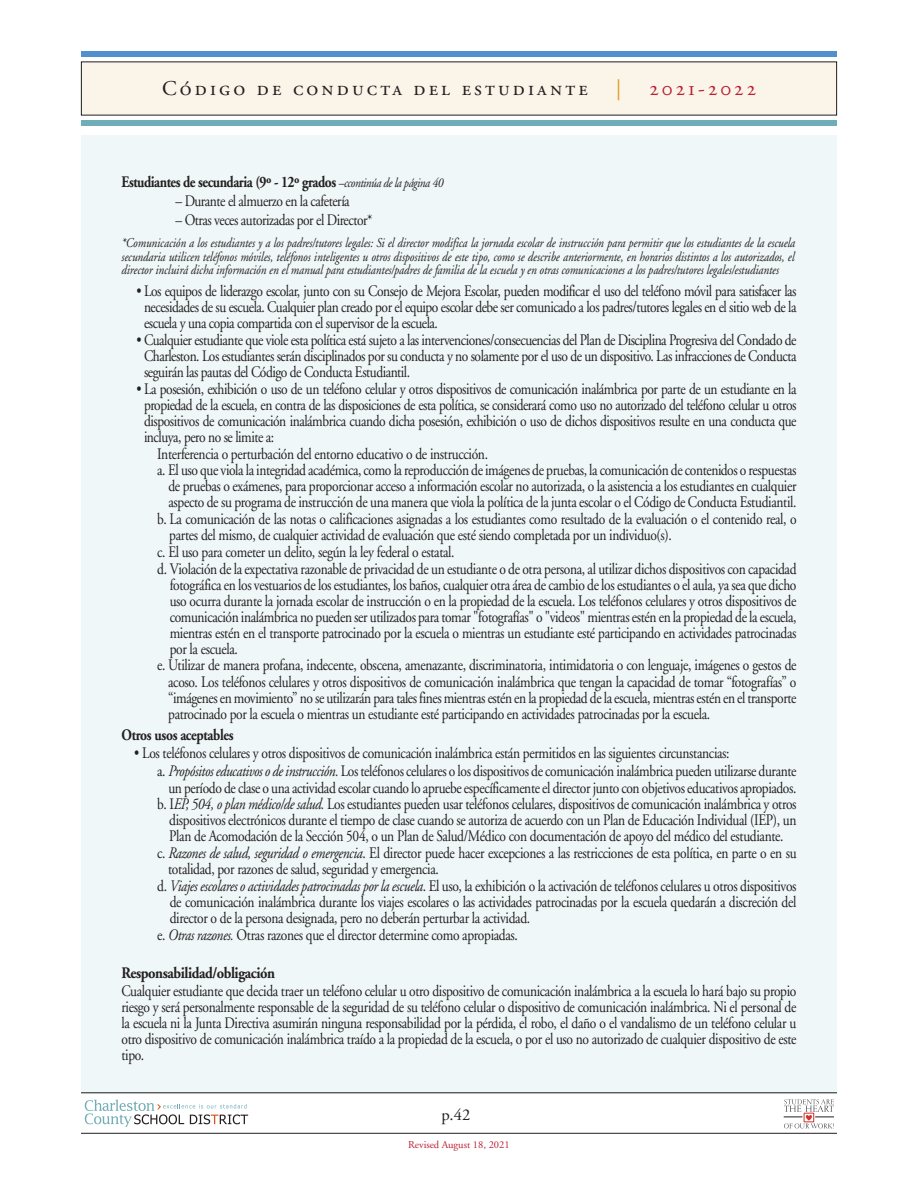
<style>
.page{position:relative;width:918px;height:1188px;background:#fff}
.page>*{position:absolute;margin:0;border:0;box-sizing:border-box;transform-origin:0 0}
.t1{font:21px "Adobe Garamond Regular SC";letter-spacing:.15em;color:#231f20}
.t2{font:21px "Adobe Garamond Regular SC";letter-spacing:.15em;color:#ba1f33}
.t3{font:21px "Adobe Garamond Regular SC";color:#df9717}
.t4{font:16.5px "Adobe Garamond";color:#231f20}
.t5{font:16.05px/16px "Adobe Garamond";letter-spacing:-.025em;color:#231f20;text-align:justify;scale:.84 1}
.t6{font:700 16.05px "Adobe Garamond";letter-spacing:-.03em;color:#231f20;scale:.84 1}
.t7{font:700 16.05px "Adobe Garamond";letter-spacing:-.03em;color:#231f20;scale:.9 1}
.t8{font:italic 13.5px/13.5px "Adobe Garamond";letter-spacing:-.005em;color:#231f20;text-align:justify;scale:.84 1}
.t9{font:10.5px "Adobe Garamond";color:#ba1f33}
.s1{font-weight:400;font-style:italic;font-size:13.5px}
.s2{font-style:italic}
</style>
<div class="page">
<div style="left:81px;top:135px;width:756px;height:958px;background:#f0f7f8"></div>
<svg style="left:85px;top:1100px;width:163px;height:27px"></svg>
<hr style="left:81px;top:1092px;width:756px;height:1px;background:#231f20">
<hr style="left:81px;top:1133px;width:756px;height:1px;background:#231f20">
<svg style="left:784px;top:1099px;width:50px;height:29px"></svg>
<div style="left:804px;top:1113px;width:10px;height:9px;border:1px solid #cf342e"></div>
<div style="left:82px;top:62px;width:754px;height:53px;background:#fbf4e9"></div>
<div style="left:81px;top:120px;width:756px;height:6px;background:#6faeb8"></div>
<div style="left:81px;top:51px;width:756px;height:6px;background:#5090cc"></div>
<h1 class="t1" style="left:162px;top:76px;width:427px">Código de conducta del estudiante</h1>
<h1 class="t3" style="left:616px;top:76px;width:7px">|</h1>
<h1 class="t2" style="left:649px;top:76px;width:108px">2021-2022</h1>
<p class="t6" style="left:122px;top:176px;width:385px">Estudiantes de secundaria (9º - 12º grados <span class="s1">–ccontinúa de la página 40</span></p>
<p class="t5" style="left:176px;top:194px;width:209px">– Durante el almuerzo en la cafetería</p>
<p class="t5" style="left:176px;top:214px;width:236px">– Otras veces autorizadas por el Director*</p>
<p class="t8" style="left:122px;top:237px;width:804px">*Comunicación a los estudiantes y a los padres/tutores legales: Si el director modifica la jornada escolar de instrucción para permitir que los estudiantes de la escuela secundaria utilicen teléfonos móviles, teléfonos inteligentes u otros dispositivos de este tipo, como se describe anteriormente, en horarios distintos a los autorizados, el director incluirá dicha información en el manual para estudiantes/padres de familia de la escuela y en otras comunicaciones a los padres/tutores legales/estudiantes</p>
<p class="t5" style="left:144px;top:284px;width:778px;text-indent:-8px">• Los equipos de liderazgo escolar, junto con su Consejo de Mejora Escolar, pueden modificar el uso del teléfono móvil para satisfacer las necesidades de su escuela. Cualquier plan creado por el equipo escolar debe ser comunicado a los padres/tutores legales en el sitio web de la escuela y una copia compartida con el supervisor de la escuela.</p>
<p class="t5" style="left:144px;top:333px;width:778px;text-indent:-8px">• Cualquier estudiante que viole esta política está sujeto a las intervenciones/consecuencias del Plan de Disciplina Progresiva del Condado de Charleston. Los estudiantes serán disciplinados por su conducta y no solamente por el uso de un dispositivo. Las infracciones de Conducta seguirán las pautas del Código de Conducta Estudiantil.</p>
<p class="t5" style="left:136px;top:382px;width:787px">• La posesión, exhibición o uso de un teléfono celular y otros dispositivos de comunicación inalámbrica por parte de un estudiante en la</p>
<p class="t5" style="left:144px;top:398px;width:778px">propiedad de la escuela, en contra de las disposiciones de esta política, se considerará como uso no autorizado del teléfono celular u otros</p>
<p class="t5" style="left:144px;top:414px;width:778px">dispositivos de comunicación inalámbrica cuando dicha posesión, exhibición o uso de dichos dispositivos resulte en una conducta que</p>
<p class="t5" style="left:144px;top:430px;width:156px">incluya, pero no se limite a:</p>
<p class="t5" style="left:157px;top:447px;width:395px">Interferencia o perturbación del entorno educativo o de instrucción.</p>
<p class="t5" style="left:157px;top:464px;width:763px">a. El uso que viola la integridad académica, como la reproducción de imágenes de pruebas, la comunicación de contenidos o respuestas</p>
<p class="t5" style="left:168px;top:480px;width:749px">de pruebas o exámenes, para proporcionar acceso a información escolar no autorizada, o la asistencia a los estudiantes en cualquier</p>
<p class="t5" style="left:168px;top:496px;width:749px">aspecto de su programa de instrucción de una manera que viola la política de la junta escolar o el Código de Conducta Estudiantil.</p>
<p class="t5" style="left:157px;top:512px;width:763px">b. La comunicación de las notas o calificaciones asignadas a los estudiantes como resultado de la evaluación o el contenido real, o</p>
<p class="t5" style="left:169px;top:529px;width:600px">partes del mismo, de cualquier actividad de evaluación que esté siendo completada por un individuo(s).</p>
<p class="t5" style="left:157px;top:545px;width:356px">c. El uso para cometer un delito, según la ley federal o estatal.</p>
<p class="t5" style="left:157px;top:562px;width:763px">d. Violación de la expectativa razonable de privacidad de un estudiante o de otra persona, al utilizar dichos dispositivos con capacidad</p>
<p class="t5" style="left:170px;top:578px;width:748px">fotográfica en los vestuarios de los estudiantes, los baños, cualquier otra área de cambio de los estudiantes o el aula, ya sea que dicho</p>
<p class="t5" style="left:170px;top:594px;width:748px">uso ocurra durante la jornada escolar de instrucción o en la propiedad de la escuela. Los teléfonos celulares y otros dispositivos de</p>
<p class="t5" style="left:170px;top:610px;width:748px">comunicación inalámbrica no pueden ser utilizados para tomar "fotografías" o "videos" mientras estén en la propiedad de la escuela,</p>
<p class="t5" style="left:170px;top:626px;width:748px">mientras estén en el transporte patrocinado por la escuela o mientras un estudiante esté participando en actividades patrocinadas</p>
<p class="t5" style="left:170px;top:642px;width:83px">por la escuela.</p>
<p class="t5" style="left:157px;top:659px;width:763px">e. Utilizar de manera profana, indecente, obscena, amenazante, discriminatoria, intimidatoria o con lenguaje, imágenes o gestos de</p>
<p class="t5" style="left:168px;top:675px;width:750px">acoso. Los teléfonos celulares y otros dispositivos de comunicación inalámbrica que tengan la capacidad de tomar “fotografías” o</p>
<p class="t5" style="left:168px;top:691px;width:750px">“imágenes en movimiento” no se utilizarán para tales fines mientras estén en la propiedad de la escuela, mientras estén en el transporte</p>
<p class="t5" style="left:168px;top:707px;width:647px">patrocinado por la escuela o mientras un estudiante esté participando en actividades patrocinadas por la escuela.</p>
<p class="t6" style="left:122px;top:729px;width:135px">Otros usos aceptables</p>
<p class="t5" style="left:157px;top:746px;width:763px;line-height:18.1px;text-indent:-23px">• Los teléfonos celulares y otros dispositivos de comunicación inalámbrica están permitidos en las siguientes circunstancias:<br>a. <span class="s2">Propósitos educativos o de instrucción.</span> Los teléfonos celulares o los dispositivos de comunicación inalámbrica pueden utilizarse durante</p>
<p class="t5" style="left:168px;top:781px;width:749px">un período de clase o una actividad escolar cuando lo apruebe específicamente el director junto con objetivos educativos apropiados.</p>
<p class="t5" style="left:157px;top:798px;width:763px">b. I<span class="s2">EP, 504, o plan médico/de salud.</span> Los estudiantes pueden usar teléfonos celulares, dispositivos de comunicación inalámbrica y otros</p>
<p class="t5" style="left:169px;top:814px;width:748px">dispositivos electrónicos durante el tiempo de clase cuando se autoriza de acuerdo con un Plan de Educación Individual (IEP), un</p>
<p class="t5" style="left:169px;top:830px;width:733px">Plan de Acomodación de la Sección 504, o un Plan de Salud/Médico con documentación de apoyo del médico del estudiante.</p>
<p class="t5" style="left:157px;top:846px;width:763px">c. <span class="s2">Razones de salud, seguridad o emergencia</span>. El director puede hacer excepciones a las restricciones de esta política, en parte o en su</p>
<p class="t5" style="left:168px;top:862px;width:324px">totalidad, por razones de salud, seguridad y emergencia.</p>
<p class="t5" style="left:157px;top:879px;width:763px">d. <span class="s2">Viajes escolares o actividades patrocinadas por la escuela</span>. El uso, la exhibición o la activación de teléfonos celulares u otros dispositivos</p>
<p class="t5" style="left:170px;top:895px;width:748px">de comunicación inalámbrica durante los viajes escolares o las actividades patrocinadas por la escuela quedarán a discreción del</p>
<p class="t5" style="left:170px;top:911px;width:431px">director o de la persona designada, pero no deberán perturbar la actividad.</p>
<p class="t5" style="left:157px;top:928px;width:431px">e. <span class="s2">Otras razones.</span> Otras razones que el director determine como apropiadas.</p>
<p class="t7" style="left:121px;top:966px;width:172px">Responsabilidad/obligación</p>
<p class="t5" style="left:122px;top:984px;width:805px">Cualquier estudiante que decida traer un teléfono celular u otro dispositivo de comunicación inalámbrica a la escuela lo hará bajo su propio riesgo y será personalmente responsable de la seguridad de su teléfono celular o dispositivo de comunicación inalámbrica. Ni el personal de la escuela ni la Junta Directiva asumirán ninguna responsabilidad por la pérdida, el robo, el daño o el vandalismo de un teléfono celular u otro dispositivo de comunicación inalámbrica traído a la propiedad de la escuela, o por el uso no autorizado de cualquier dispositivo de este tipo.</p>
<p class="t4" style="left:442px;top:1108px;width:30px">p.42</p>
<p class="t9" style="left:408px;top:1140px;width:103px">Revised August 18, 2021</p>
</div>
